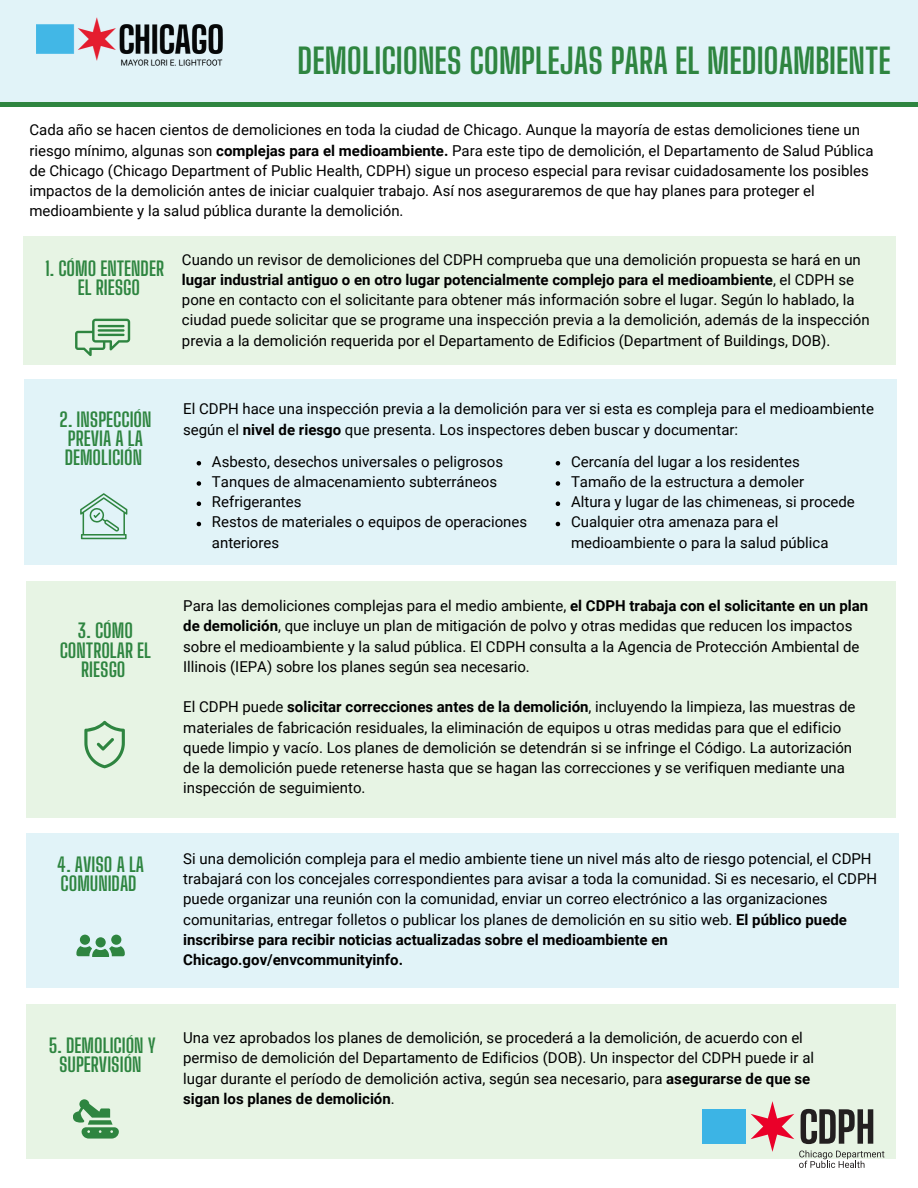
<style>
.page{position:relative;width:918px;height:1188px;background:#fff}
.page>*{position:absolute;margin:0;border:0;box-sizing:border-box;transform-origin:0 0}
.t1{font:700 34.5px "Big Shoulders Display";color:#2e8540}
.t2{font:700 19.5px/19.2px "Big Shoulders Display";color:#2e8540;text-align:center}
.t3{font:15px/20.2px "Roboto";color:#000}
.s1{font-weight:700}
</style>
<div class="page">
<div style="left:0;top:0;width:918px;height:103px;background:#e1f3f8"></div>
<img style="left:36px;top:17px;width:187px;height:49px">
<div style="left:26px;top:1004px;width:869px;height:155px;background:#e7f4e4"></div>
<div style="left:702px;top:1109px;width:44px;height:35px;background:#3cb4e5"></div>
<svg style="left:751px;top:1101px;width:133px;height:67px"></svg>
<div style="left:26px;top:833px;width:872px;height:155px;background:#e1f3f8"></div>
<div style="left:80px;top:935px;width:10px;height:10px;background:#2e8540;border-radius:50%"></div>
<div style="left:111px;top:935px;width:10px;height:10px;background:#2e8540;border-radius:50%"></div>
<div style="left:96px;top:937px;width:10px;height:10px;background:#2e8540;border-radius:50%"></div>
<svg style="left:76px;top:946px;width:49px;height:11px"></svg>
<hr style="left:0;top:102px;width:918px;height:4px;background:#2e8540">
<svg style="left:73px;top:1099px;width:46px;height:40px"></svg>
<div style="left:24px;top:380px;width:872px;height:185px;background:#e1f3f8"></div>
<svg style="left:556px;top:461px;width:4px;height:5px"></svg>
<svg style="left:556px;top:481px;width:4px;height:5px"></svg>
<svg style="left:556px;top:502px;width:4px;height:4px"></svg>
<svg style="left:556px;top:522px;width:4px;height:4px"></svg>
<svg style="left:197px;top:461px;width:4px;height:5px"></svg>
<svg style="left:197px;top:481px;width:4px;height:5px"></svg>
<svg style="left:197px;top:502px;width:4px;height:4px"></svg>
<svg style="left:197px;top:522px;width:4px;height:4px"></svg>
<svg style="left:80px;top:493px;width:47px;height:46px"></svg>
<div style="left:26px;top:581px;width:869px;height:236px;background:#e7f4e4"></div>
<svg style="left:84px;top:721px;width:41px;height:47px"></svg>
<div style="left:23px;top:237px;width:872px;height:127px;background:#e7f4e4"></div>
<svg style="left:75px;top:319px;width:55px;height:37px"></svg>
<hr style="left:98px;top:325px;width:27px;height:2px;background:#2e8540">
<hr style="left:98px;top:329px;width:27px;height:3px;background:#2e8540">
<hr style="left:98px;top:334px;width:27px;height:2px;background:#2e8540">
<h1 class="t1" style="left:297px;top:41px;width:595px">DEMOLICIONES COMPLEJAS PARA EL MEDIOAMBIENTE</h1>
<p class="t3" style="left:29px;top:120px;width:846px">Cada año se hacen cientos de demoliciones en toda la ciudad de Chicago. Aunque la mayoría de estas demoliciones tiene un riesgo mínimo, algunas son <span class="s1">complejas para el medioambiente.</span> Para este tipo de demolición, el Departamento de Salud Pública de Chicago (Chicago Department of Public Health, CDPH) sigue un proceso especial para revisar cuidadosamente los posibles impactos de la demolición antes de iniciar cualquier trabajo. Así nos aseguraremos de que hay planes para proteger el medioambiente y la salud pública durante la demolición.</p>
<h2 class="t2" style="left:45px;top:259px;width:120px">1. CÓMO ENTENDER<br>EL RIESGO</h2>
<p class="t3" style="left:182px;top:249px;width:689px">Cuando un revisor de demoliciones del CDPH comprueba que una demolición propuesta se hará en un <span class="s1">lugar industrial antiguo o en otro lugar potencialmente complejo para el medioambiente</span>, el CDPH se pone en contacto con el solicitante para obtener más información sobre el lugar. Según lo hablado, la ciudad puede solicitar que se programe una inspección previa a la demolición, además de la inspección previa a la demolición requerida por el Departamento de Edificios (Department of Buildings, DOB).</p>
<h2 class="t2" style="left:59px;top:410px;width:94px;text-align:left">2. INSPECCIÓN<br>PREVIA A LA<br>DEMOLICIÓN</h2>
<h2 class="t2" style="left:60px;top:621px;width:93px">3. CÓMO<br>CONTROLAR EL<br>RIESGO</h2>
<p class="t3" style="left:183px;top:399px;width:692px">El CDPH hace una inspección previa a la demolición para ver si esta es compleja para el medioambiente segú n el <span class="s1">nivel de riesgo</span> que presenta. Los inspectores deben buscar y documentar:</p>
<p class="t3" style="left:212px;top:451px;width:317px">Asbesto, desechos universales o peligrosos<br>Tanques de almacenamiento subterráneos<br>Refrigerantes<br>Restos de materiales o equipos de operaciones anteriores</p>
<p class="t3" style="left:571px;top:451px;width:285px">Cercanía del lugar a los residentes Tamaño de la estructura a demoler<br>Altura y lugar de las chimeneas, si procede Cualquier otra amenaza para el medioambiente o para la salud pública</p>
<p class="t3" style="left:183px;top:596px;width:687px">Para las demoliciones complejas para el medio ambiente, <span class="s1">el CDPH trabaja con el solicitante en un plan de demolición</span>, que incluye un plan de mitigación de polvo y otras medidas que reducen los impactos sobre el medioambiente y la salud pública. El CDPH consulta a la Agencia de Protección Ambiental de Illinois (IEPA) sobre los planes según sea necesario.</p>
<p class="t3" style="left:183px;top:697px;width:674px">El CDPH puede <span class="s1">solicitar correcciones antes de la demolición</span>, incluyendo la limpieza, las muestras de materiales de fabricación residuales, la eliminación de equipos u otras medidas para que el edificio quede limpio y vacío. Los planes de demolición se detendrán si se infringe el Código. La autorización de la demolición puede retenerse hasta que se hagan las correcciones y se verifiquen mediante una inspección de seguimiento.</p>
<h2 class="t2" style="left:57px;top:855px;width:88px;text-align:left">4. AVISO A LA<br>COMUNIDAD</h2>
<p class="t3" style="left:183px;top:849px;width:695px">Si una demolición compleja para el medio ambiente tiene un nivel más alto de riesgo potencial, el CDPH trabajará con los concejales correspondientes para avisar a toda la comunidad. Si es necesario, el CDPH puede organizar una reunión con la comunidad, enviar un correo electrónico a las organizaciones comunitarias, entregar folletos o publicar los planes de demolición en su sitio web. <span class="s1">El público puede inscribirse para recibir noticias actualizadas sobre el medioambiente en Chicago.gov/envcommunityinfo.</span></p>
<h2 class="t2" style="left:49px;top:1036px;width:108px">5. DEMOLICIÓN Y<br>SUPERVISIÓN</h2>
<p class="t3" style="left:183px;top:1028px;width:632px">Una vez aprobados los planes de demolición, se procederá a la demolición, de acuerdo con el permiso de demolición del Departamento de Edificios (DOB). Un inspector del CDPH puede ir al lugar durante el período de demolición activa, segú n sea necesario, para <span class="s1">asegurarse de que se sigan los planes de demolición</span>.</p>
</div>
